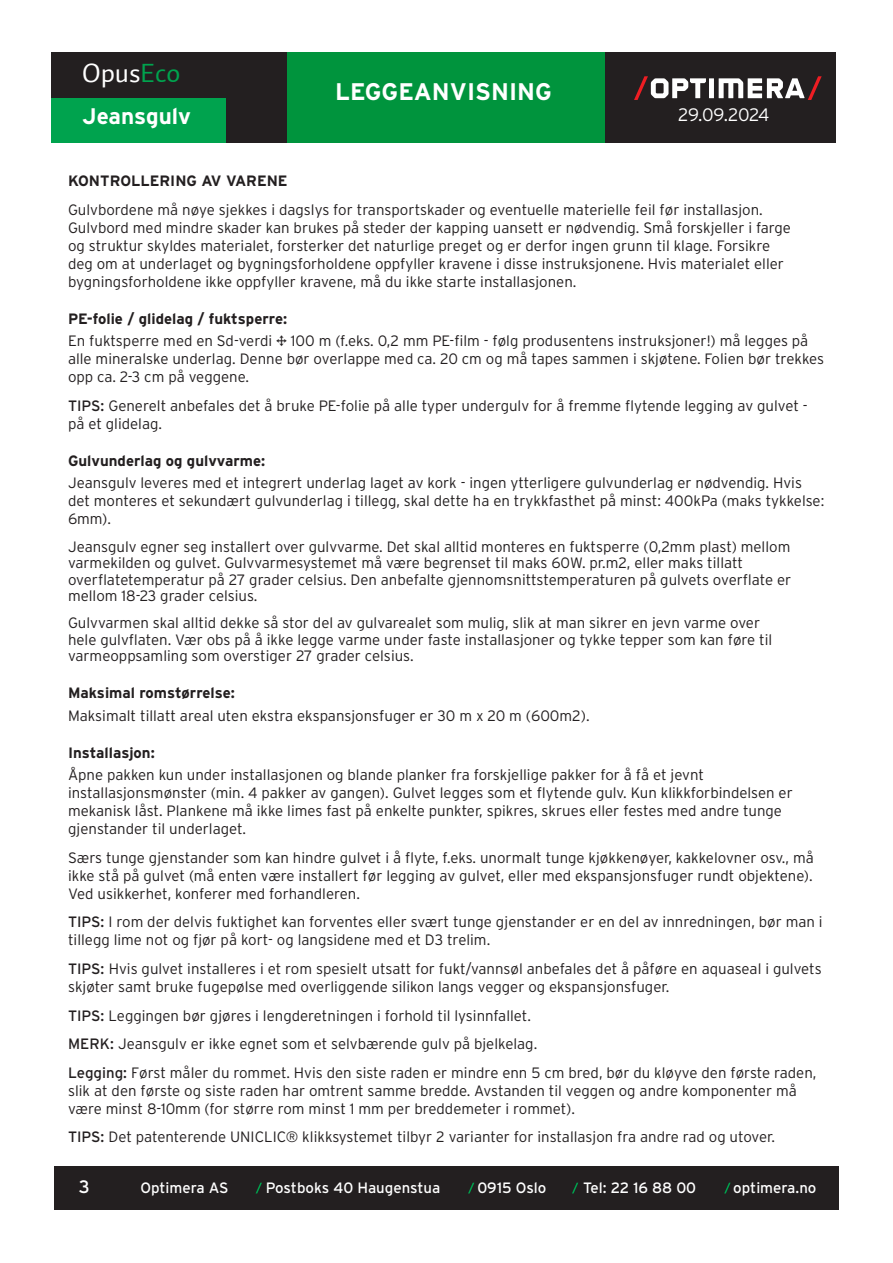
<style>
.page{position:relative;width:893px;height:1263px;background:#fff}
.page>*{position:absolute;margin:0;border:0;box-sizing:border-box;transform-origin:0 0}
.t1{font:27px "Auto 1";color:#fff}
.t2{font:700 24px "Interstate";color:#fff}
.t3{font:700 22.5px "Interstate";color:#fff}
.t4{font:300 18px "Interstate";letter-spacing:-.02em;color:#fff}
.t5{font:18px "Interstate";color:#fff}
.t6{font:300 15px/18px "Interstate";color:#231f20}
.t7{font:700 15px "Interstate";color:#231f20}
.t8{font:15px "Interstate";color:#fff}
.s1{color:#00a34e}
.s2{font-weight:400}
</style>
<div class="page">
<div style="left:51px;top:97px;width:392px;height:45px;background:#00a34e"></div>
<div style="left:51px;top:52px;width:785px;height:46px;background:#231f20"></div>
<div style="left:443px;top:58px;width:393px;height:84px;background:#231f20"></div>
<div style="left:287px;top:52px;width:317px;height:90px;background:#00943d"></div>
<div style="left:227px;top:52px;width:60px;height:90px;background:#231f20"></div>
<div style="left:54px;top:1166px;width:785px;height:44px;background:#231f20"></div>
<svg style="left:256px;top:1183px;width:6px;height:10px"></svg>
<svg style="left:468px;top:1183px;width:6px;height:10px"></svg>
<svg style="left:724px;top:1183px;width:7px;height:10px"></svg>
<div style="left:709px;top:78px;width:5px;height:20px;background:#fff"></div>
<svg style="left:719px;top:76px;width:103px;height:24px"></svg>
<svg style="left:634px;top:76px;width:72px;height:24px"></svg>
<svg style="left:572px;top:1183px;width:6px;height:10px"></svg>
<h1 class="t1" style="left:82px;top:56px;width:100px">Opus<span class="s1">Eco</span></h1>
<h3 class="t3" style="left:82px;top:102px;width:111px">Jeansgulv</h3>
<h2 class="t2" style="left:335px;top:77px;width:218px">LEGGEANVISNING</h2>
<p class="t4" style="left:678px;top:104px;width:93px">29.09.2024</p>
<p class="t7" style="left:68px;top:172px;width:221px">KONTROLLERING AV VARENE</p>
<p class="t6" style="left:68px;top:201px;width:724px">Gulvbordene må nøye sjekkes i dagslys for transportskader og eventuelle materielle feil før installasjon.<br>Gulvbord med mindre skader kan brukes på steder der kapping uansett er nødvendig. Små forskjeller i farge og struktur skyldes materialet, forsterker det naturlige preget og er derfor ingen grunn til klage. Forsikre deg om at underlaget og bygningsforholdene oppfyller kravene i disse instruksjonene. Hvis materialet eller bygningsforholdene ikke oppfyller kravene, må du ikke starte installasjonen.</p>
<p class="t7" style="left:68px;top:310px;width:221px">PE-folie / glidelag / fuktsperre:</p>
<p class="t6" style="left:68px;top:332px;width:758px">En fuktsperre med en Sd-verdi ≥ 100 m (f.eks. 0,2 mm PE-film - følg produsentens instruksjoner!) må legges på alle mineralske underlag. Denne bør overlappe med ca. 20 cm og må tapes sammen i skjøtene. Folien bør trekkes opp ca. 2-3 cm på veggene.</p>
<p class="t6" style="left:68px;top:397px;width:741px"><span class="s2">TIPS:</span> Generelt anbefales det å bruke PE-folie på alle typer undergulv for å fremme flytende legging av gulvet - på et glidelag.</p>
<p class="t7" style="left:68px;top:452px;width:199px">Gulvunderlag og gulvvarme:</p>
<p class="t6" style="left:68px;top:474px;width:758px">Jeansgulv leveres med et integrert underlag laget av kork - ingen ytterligere gulvunderlag er nødvendig. Hvis det monteres et sekundært gulvunderlag i tillegg, skal dette ha en trykkfasthet på minst: 400kPa (maks tykkelse:<br>6mm).</p>
<p class="t6" style="left:68px;top:538px;width:725px;line-height:16.5px">Jeansgulv egner seg installert over gulvvarme. Det skal alltid monteres en fuktsperre (0,2mm plast) mellom varmekilden og gulvet. Gulvvarmesystemet må være begrenset til maks 60W. pr.m2, eller maks tillatt overflatetemperatur på 27 grader celsius. Den anbefalte gjennomsnittstemperaturen på gulvets overflate er mellom 18-23 grader celsius.</p>
<p class="t6" style="left:68px;top:614px;width:706px;line-height:16.5px">Gulvvarmen skal alltid dekke så stor del av gulvarealet som mulig, slik at man sikrer en jevn varme over hele gulvflaten. Vær obs på å ikke legge varme under faste installasjoner og tykke tepper som kan føre til varmeoppsamling som overstiger 27 grader celsius.</p>
<p class="t7" style="left:68px;top:684px;width:168px">Maksimal romstørrelse:</p>
<p class="t6" style="left:68px;top:706px;width:523px">Maksimalt tillatt areal uten ekstra ekspansjonsfuger er 30 m x 20 m (600m2).</p>
<p class="t7" style="left:68px;top:743px;width:88px">Installasjon:</p>
<p class="t6" style="left:68px;top:765px;width:726px">Åpne pakken kun under installasjonen og blande planker fra forskjellige pakker for å få et jevnt installasjonsmønster (min. 4 pakker av gangen). Gulvet legges som et flytende gulv. Kun klikkforbindelsen er mekanisk låst. Plankene må ikke limes fast på enkelte punkter, spikres, skrues eller festes med andre tunge gjenstander til underlaget.</p>
<p class="t6" style="left:68px;top:848px;width:747px;text-align:justify">Særs tunge gjenstander som kan hindre gulvet i å flyte, f.eks. unormalt tunge kjøkkenøyer, kakkelovner osv., må ikke stå på gulvet (må enten være installert før legging av gulvet, eller med ekspansjonsfuger rundt objektene).<br>Ved usikkerhet, konferer med forhandleren.</p>
<p class="t6" style="left:68px;top:913px;width:756px"><span class="s2">TIPS:</span> I rom der delvis fuktighet kan forventes eller svært tunge gjenstander er en del av innredningen, bør man i tillegg lime not og fjør på kort- og langsidene med et D3 trelim.</p>
<p class="t6" style="left:68px;top:959px;width:755px"><span class="s2">TIPS:</span> Hvis gulvet installeres i et rom spesielt utsatt for fukt/vannsøl anbefales det å påføre en aquaseal i gulvets skjøter samt bruke fugepølse med overliggende silikon langs vegger og ekspansjonsfuger.</p>
<p class="t6" style="left:68px;top:1006px;width:464px"><span class="s2">TIPS:</span> Leggingen bør gjøres i lengderetningen i forhold til lysinnfallet.</p>
<p class="t6" style="left:68px;top:1035px;width:471px"><span class="s2">MERK:</span> Jeansgulv er ikke egnet som et selvbærende gulv på bjelkelag.</p>
<p class="t6" style="left:68px;top:1063px;width:750px"><span class="s2">Legging:</span> Først måler du rommet. Hvis den siste raden er mindre enn 5 cm bred, bør du kløyve den første raden, slik at den første og siste raden har omtrent samme bredde. Avstanden til veggen og andre komponenter må være minst 8-10mm (for større rom minst 1 mm per breddemeter i rommet).</p>
<p class="t6" style="left:68px;top:1128px;width:709px"><span class="s2">TIPS:</span> Det patenterende UNICLIC® klikksystemet tilbyr 2 varianter for installasjon fra andre rad og utover.</p>
<p class="t5" style="left:79px;top:1176px;width:13px">3</p>
<p class="t8" style="left:140px;top:1178px;width:90px">Optimera AS</p>
<p class="t8" style="left:266px;top:1178px;width:176px">Postboks 40 Haugenstua</p>
<p class="t8" style="left:477px;top:1178px;width:71px">0915 Oslo</p>
<p class="t8" style="left:583px;top:1178px;width:114px">Tel: 22 16 88 00</p>
<p class="t8" style="left:733px;top:1178px;width:85px">optimera.no</p>
</div>
